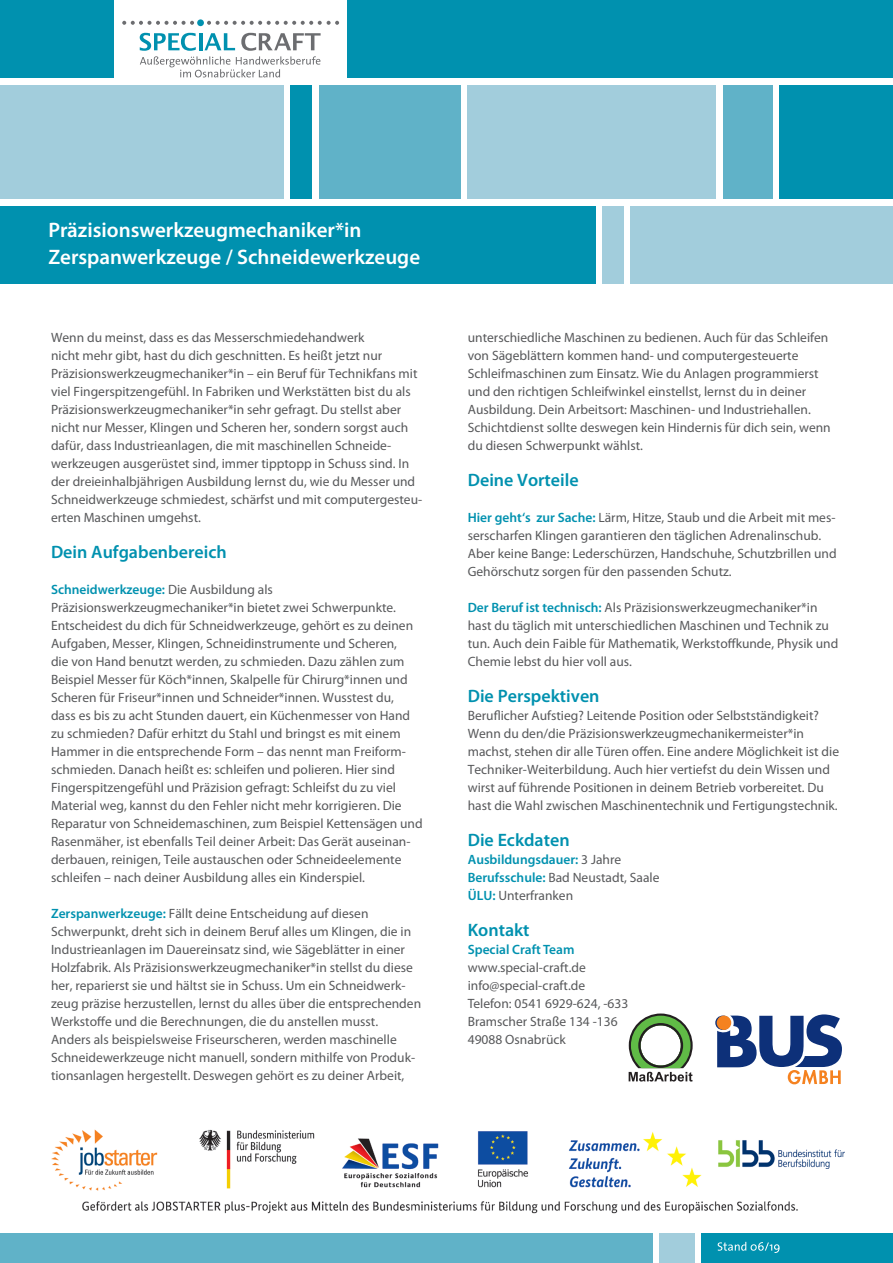
<style>
.page{position:relative;width:893px;height:1263px;background:#fff}
.page>*{position:absolute;margin:0;border:0;box-sizing:border-box;transform-origin:0 0}
.t1{font:600 21px/27px "Myriad Pro";color:#fff}
.t2{font:600 18px "Myriad Pro";color:#0091af}
.t3{font:13.5px/18px "Myriad Pro";color:#57585a}
.t4{font:600 13.5px "Myriad Pro";color:#0091af}
.s1{font-weight:600;color:#0091af}
</style>
<div class="page">
<div style="left:702px;top:1233px;width:191px;height:30px;background:#0091af"></div>
<div style="left:0;top:206px;width:595px;height:77px;background:#0091af"></div>
<div style="left:0;top:85px;width:283px;height:113px;background:#a2cddc"></div>
<div style="left:291px;top:85px;width:21px;height:113px;background:#0091af"></div>
<div style="left:319px;top:85px;width:142px;height:113px;background:#60b2c8"></div>
<svg style="left:718px;top:1242px;width:62px;height:11px"></svg>
<img style="left:51px;top:1129px;width:794px;height:85px">
<div style="left:197px;top:19px;width:7px;height:7px;background:#0091af;border-radius:50%"></div>
<svg style="left:122px;top:21px;width:72px;height:4px"></svg>
<svg style="left:207px;top:21px;width:132px;height:4px"></svg>
<svg style="left:140px;top:33px;width:181px;height:44px"></svg>
<svg style="left:715px;top:1015px;width:15px;height:15px"></svg>
<svg style="left:717px;top:1014px;width:125px;height:70px"></svg>
<div style="left:659px;top:1233px;width:35px;height:30px;background:#a2cddc"></div>
<div style="left:0;top:1233px;width:652px;height:30px;background:#60b2c8"></div>
<div style="left:0;top:0;width:113px;height:78px;background:#0091af"></div>
<div style="left:347px;top:0;width:546px;height:78px;background:#0091af"></div>
<div style="left:468px;top:85px;width:248px;height:113px;background:#a2cddc"></div>
<div style="left:780px;top:85px;width:113px;height:113px;background:#0091af"></div>
<div style="left:602px;top:206px;width:22px;height:77px;background:#a2cddc"></div>
<div style="left:631px;top:206px;width:262px;height:77px;background:#a2cddc"></div>
<div style="left:723px;top:85px;width:49px;height:113px;background:#60b2c8"></div>
<svg style="left:629px;top:1013px;width:64px;height:68px"></svg>
<h1 class="t1" style="left:49px;top:216px;width:373px">Präzisionswerkzeugmechaniker*in<br>Zerspanwerkzeuge / Schneidewerkzeuge</h1>
<p class="t3" style="left:51px;top:328px;width:373px">Wenn du meinst, dass es das Messerschmiedehandwerk<br>nicht mehr gibt, hast du dich geschnitten. Es heißt jetzt nur Präzisionswerkzeugmechaniker*in – ein Beruf für Technikfans mit viel Fingerspitzengefühl. In Fabriken und Werkstätten bist du als Präzisionswerkzeugmechaniker*in sehr gefragt. Du stellst aber nicht nur Messer, Klingen und Scheren her, sondern sorgst auch dafür, dass Industrieanlagen, die mit maschinellen Schneide&shy;werkzeugen ausgerüstet sind, immer tipptopp in Schuss sind. In der dreieinhalbjährigen Ausbildung lernst du, wie du Messer und Schneidwerkzeuge schmiedest, schärfst und mit computergesteu&shy;erten Maschinen umgehst.</p>
<h2 class="t2" style="left:51px;top:541px;width:177px">Dein Aufgabenbereich</h2>
<p class="t3" style="left:51px;top:580px;width:373px"><span class="s1">Schneidwerkzeuge:</span> Die Ausbildung als Präzisionswerkzeugmechaniker*in bietet zwei Schwerpunkte.<br>Entscheidest du dich für Schneidwerkzeuge, gehört es zu deinen Aufgaben, Messer, Klingen, Schneidinstrumente und Scheren,<br>die von Hand benutzt werden, zu schmieden. Dazu zählen zum Beispiel Messer für Köch*innen, Skalpelle für Chirurg*innen und Scheren für Friseur*innen und Schneider*innen. Wusstest du,<br>dass es bis zu acht Stunden dauert, ein Küchenmesser von Hand zu schmieden? Dafür erhitzt du Stahl und bringst es mit einem Hammer in die entsprechende Form – das nennt man Freiform&shy;schmieden. Danach heißt es: schleifen und polieren. Hier sind Fingerspitzengefühl und Präzision gefragt: Schleifst du zu viel Material weg, kannst du den Fehler nicht mehr korrigieren. Die Reparatur von Schneidemaschinen, zum Beispiel Kettensägen und Rasenmäher, ist ebenfalls Teil deiner Arbeit: Das Gerät auseinan&shy;derbauen, reinigen, Teile austauschen oder Schneideelemente schleifen – nach deiner Ausbildung alles ein Kinderspiel.</p>
<p class="t3" style="left:51px;top:904px;width:372px"><span class="s1">Zerspanwerkzeuge:</span> Fällt deine Entscheidung auf diesen Schwerpunkt, dreht sich in deinem Beruf alles um Klingen, die in Industrieanlagen im Dauereinsatz sind, wie Sägeblätter in einer Holzfabrik. Als Präzisionswerkzeugmechaniker*in stellst du diese her, reparierst sie und hältst sie in Schuss. Um ein Schneidwerk&shy;zeug präzise herzustellen, lernst du alles über die entsprechenden Werkstoffe und die Berechnungen, die du anstellen musst.<br>Anders als beispielsweise Friseurscheren, werden maschinelle Schneidewerkzeuge nicht manuell, sondern mithilfe von Produk&shy;tionsanlagen hergestellt. Deswegen gehört es zu deiner Arbeit,</p>
<p class="t3" style="left:468px;top:328px;width:365px">unterschiedliche Maschinen zu bedienen. Auch für das Schleifen von Sägeblättern kommen hand- und computergesteuerte Schleifmaschinen zum Einsatz. Wie du Anlagen programmierst und den richtigen Schleifwinkel einstellst, lernst du in deiner Ausbildung. Dein Arbeitsort: Maschinen- und Industriehallen.<br>Schichtdienst sollte deswegen kein Hindernis für dich sein, wenn du diesen Schwerpunkt wählst.</p>
<h2 class="t2" style="left:468px;top:469px;width:113px">Deine Vorteile</h2>
<p class="t3" style="left:468px;top:508px;width:370px"><span class="s1">Hier geht‘s zur Sache:</span> Lärm, Hitze, Staub und die Arbeit mit mes&shy;serscharfen Klingen garantieren den täglichen Adrenalinschub.<br>Aber keine Bange: Lederschürzen, Handschuhe, Schutzbrillen und Gehörschutz sorgen für den passenden Schutz.</p>
<p class="t3" style="left:468px;top:598px;width:372px"><span class="s1">Der Beruf ist technisch:</span> Als Präzisionswerkzeugmechaniker*in hast du täglich mit unterschiedlichen Maschinen und Technik zu tun. Auch dein Faible für Mathematik, Werkstoffkunde, Physik und Chemie lebst du hier voll aus.</p>
<h2 class="t2" style="left:468px;top:685px;width:133px">Die Perspektiven</h2>
<p class="t3" style="left:468px;top:706px;width:373px">Beruflicher Aufstieg? Leitende Position oder Selbstständigkeit?<br>Wenn du den/die Präzisionswerkzeugmechanikermeister*in machst, stehen dir alle Türen offen. Eine andere Möglichkeit ist die Techniker-Weiterbildung. Auch hier vertiefst du dein Wissen und wirst auf führende Positionen in deinem Betrieb vorbereitet. Du hast die Wahl zwischen Maschinentechnik und Fertigungstechnik.</p>
<h2 class="t2" style="left:468px;top:829px;width:103px">Die Eckdaten</h2>
<p class="t3" style="left:468px;top:850px;width:193px"><span class="s1">Ausbildungsdauer:</span> 3 Jahre<br><span class="s1">Berufsschule:</span> Bad Neustadt, Saale<br><span class="s1">ÜLU:</span> Unterfranken</p>
<h2 class="t2" style="left:468px;top:919px;width:63px">Kontakt</h2>
<p class="t4" style="left:468px;top:941px;width:108px">Special Craft Team</p>
<p class="t3" style="left:468px;top:958px;width:162px">www.special-craft.de info@special-craft.de<br>Telefon: 0541 6929-624, -633<br>Bramscher Straße 134 -136<br>49088 Osnabrück</p>
</div>
